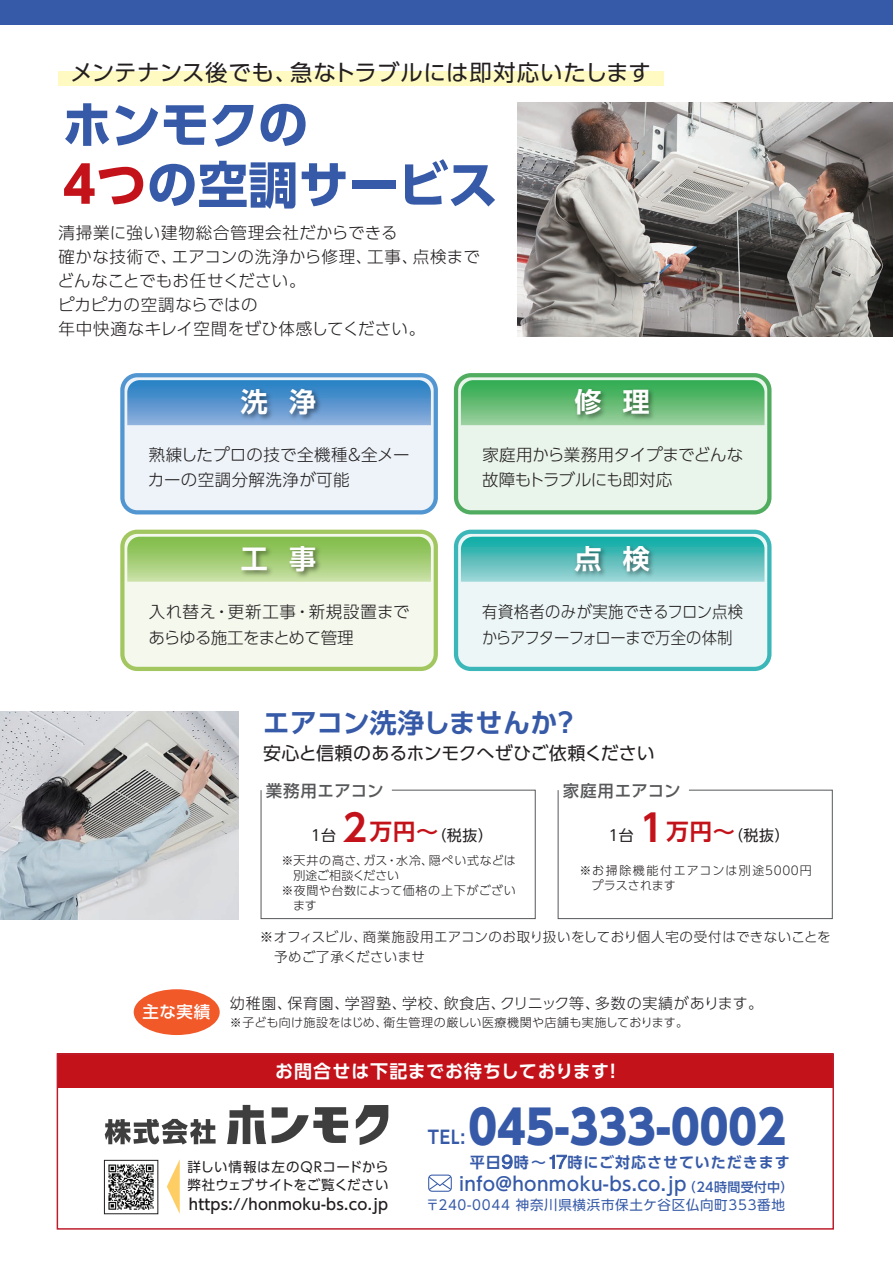
<style>
.page{position:relative;width:893px;height:1263px;background:#fff}
.page>*{position:absolute;margin:0;border:0;box-sizing:border-box;transform-origin:0 0}
.t1{font:700 50.4px/60px "UD Shin Go Pro";color:#365aa8}
.t2{font:800 46.5px "UD Shin Go Pro";color:#365aa8;scale:.93 1}
.t3{font:700 27px "UD Shin Go Pro De";letter-spacing:-.005em;color:#365aa8}
.t4{font:700 27px "UD Shin Go Pro De";color:#fff}
.t5{font:22.5px "UD Shin Go Pro";letter-spacing:.02em;color:#231f20}
.t6{font:500 18.6px "UD Shin Go Pro";letter-spacing:.02em;color:#365aa8}
.t7{font:18px "UD Shin Go Pro";letter-spacing:-.01em;color:#231f20}
.t8{font:700 18px "UD Shin Go Pro De";letter-spacing:.05em;color:#fff}
.t9{font:700 18px "UD Shin Go Pro De";color:#365aa8;scale:.93 1}
.t10{font:300 16.5px/24px "UD Shin Go Pro";letter-spacing:.01em;color:#231f20}
.t11{font:300 16.5px/25.5px "UD Shin Go Pro";letter-spacing:-.015em;color:#231f20;scale:.93 1}
.t12{font:300 16.5px/25.5px "UD Shin Go Pro";letter-spacing:-.015em;color:#231f20}
.t13{font:500 16.5px "UD Shin Go Pro";letter-spacing:.03em;color:#57585a}
.t14{font:500 16.5px "UD Shin Go Pro";color:#fff}
.t15{font:300 15px "UD Shin Go Pro";letter-spacing:.05em;color:#231f20}
.t16{font:500 15px "UD Shin Go Pro";letter-spacing:.015em;color:#231f20}
.t17{font:700 15px "UD Shin Go Pro De";letter-spacing:.065em;color:#365aa8}
.t18{font:15px "UD Shin Go Pro";letter-spacing:-.055em;color:#231f20}
.t19{font:300 13.5px/19.5px "UD Shin Go Pro";letter-spacing:.025em;color:#231f20}
.t20{font:13.5px/18px "UD Shin Go Pro";letter-spacing:.025em;color:#231f20}
.t21{font:13.5px "UD Shin Go Pro";letter-spacing:.05em;color:#365aa8}
.t22{font:300 12px "UD Shin Go Pro";letter-spacing:.04em;color:#231f20}
.t23{font:300 12px/15px "UD Shin Go Pro";letter-spacing:.065em;color:#231f20}
.t24{font:300 12px "UD Shin Go Pro";letter-spacing:-.015em;color:#231f20}
.s1{color:#c4121a}
.s2{font-family:"UD Shin Go Pro De";font-weight:700;font-size:37.05px;color:#c4121a}
.s3{font-family:"UD Shin Go Pro De";font-weight:700;font-size:22.2px;color:#c4121a}
.s4{font-family:"Gothic BBB Pro";font-weight:500;font-size:18px}
.s5{font-size:13.05px}
</style>
<div class="page">
<div style="left:58px;top:72px;width:606px;height:14px;background:#fffac1"></div>
<div style="left:122px;top:532px;width:314px;height:137px;background:#f4f8ed;border-radius:15px"></div>
<div style="left:120px;top:530px;width:318px;height:141px;border:4px solid #a3c760;border-radius:15px"></div>
<div style="left:456px;top:375px;width:313px;height:137px;background:#e9f4ea;border-radius:15px"></div>
<div style="left:454px;top:373px;width:317px;height:141px;border:4px solid #50ac5f;border-radius:15px"></div>
<div style="left:122px;top:375px;width:314px;height:137px;background:#edf3f9;border-radius:15px"></div>
<div style="left:120px;top:373px;width:318px;height:141px;border:4px solid #5296d1;border-radius:15px"></div>
<div style="left:456px;top:532px;width:313px;height:137px;background:#ecf6f6;border-radius:15px"></div>
<div style="left:454px;top:530px;width:317px;height:141px;border:4px solid #3bb7b9;border-radius:15px"></div>
<svg style="left:260px;top:789px;width:276px;height:130px"></svg>
<svg style="left:105px;top:1119px;width:111px;height:25px"></svg>
<svg style="left:227px;top:1105px;width:39px;height:39px"></svg>
<svg style="left:272px;top:1107px;width:76px;height:36px"></svg>
<svg style="left:356px;top:1105px;width:32px;height:40px"></svg>
<svg style="left:557px;top:789px;width:276px;height:130px"></svg>
<svg style="left:127px;top:380px;width:304px;height:45px;background:#5996cf"></svg>
<svg style="left:461px;top:380px;width:303px;height:45px;background:#63bc75"></svg>
<svg style="left:127px;top:537px;width:304px;height:45px;background:#a3cd75"></svg>
<svg style="left:461px;top:537px;width:303px;height:45px;background:#56bebb"></svg>
<img style="left:570px;top:384px;width:90px;height:42px">
<img style="left:236px;top:384px;width:90px;height:42px">
<img style="left:236px;top:541px;width:90px;height:41px">
<img style="left:570px;top:541px;width:90px;height:41px">
<div style="left:134px;top:989px;width:86px;height:46px;background:#f15929;border-radius:50%"></div>
<div style="left:57px;top:1054px;width:775px;height:34px;background:#c4121a"></div>
<svg style="left:167px;top:1159px;width:13px;height:55px"></svg>
<img style="left:517px;top:103px;width:376px;height:234px">
<div style="left:57px;top:1053px;width:777px;height:176px;border:2px solid #be1d2c"></div>
<div style="left:0;top:0;width:893px;height:25px;background:#365aa8"></div>
<img style="left:0;top:711px;width:238px;height:209px">
<div style="left:428px;top:1174px;width:24px;height:18px;border:1px solid #365aa8;border-radius:3px"></div>
<svg style="left:428px;top:1175px;width:24px;height:16px"></svg>
<img style="left:108px;top:1164px;width:46px;height:46px">
<div style="left:104px;top:1160px;width:54px;height:54px;border:1px solid #231f20"></div>
<h3 class="t5" style="left:70px;top:54px;width:582px">メンテナンス後でも、急なトラブルには即対応いたします</h3>
<h1 class="t1" style="left:62px;top:93px;width:438px">ホンモクの<br><span class="s1">4つ</span>の空調サービス</h1>
<p class="t10" style="left:58px;top:220px;width:424px">清掃業に強い建物総合管理会社だからできる<br>確かな技術で、エアコンの洗浄から修理、工事、点検までどんなことでもお任せください。<br>ピカピカの空調ならではの<br>年中快適なキレイ空間をぜひ体感してください。</p>
<h3 class="t4" style="left:241px;top:380px;width:77px">洗 浄</h3>
<h3 class="t4" style="left:575px;top:380px;width:77px">修 理</h3>
<p class="t10" style="left:148px;top:441px;width:263px;line-height:25.5px">熟練したプロの技で全機種＆全メーカーの空調分解洗浄が可能</p>
<p class="t12" style="left:482px;top:441px;width:262px">家庭用から業務用タイプまでどんな故障もトラブルにも即対応</p>
<h3 class="t4" style="left:241px;top:537px;width:77px">工 事</h3>
<h3 class="t4" style="left:575px;top:537px;width:77px">点 検</h3>
<p class="t10" style="left:149px;top:599px;width:263px;line-height:25.5px">入れ替え・更新工事・新規設置まであらゆる施工をまとめて管理</p>
<p class="t11" style="left:482px;top:599px;width:282px">有資格者のみが実施できるフロン点検からアフターフォローまで万全の体制</p>
<h3 class="t3" style="left:263px;top:700px;width:318px">エアコン洗浄しませんか？</h3>
<p class="t7" style="left:263px;top:738px;width:393px">安心と信頼のあるホンモクへぜひご依頼ください</p>
<p class="t13" style="left:266px;top:777px;width:119px">業務用エアコン</p>
<p class="t18" style="left:308px;top:823px;width:186px">１台 <span class="s2">2</span><span class="s3">万円～</span>（税抜）</p>
<p class="t23" style="left:281px;top:852px;width:236px">※天井の高さ、ガス・水冷、隠ぺい式などは</p>
<p class="t24" style="left:293px;top:866px;width:107px">別途ご相談ください</p>
<p class="t22" style="left:281px;top:881px;width:236px">※夜間や台数によって価格の上下がござい</p>
<p class="t22" style="left:293px;top:896px;width:25px">ます</p>
<p class="t13" style="left:563px;top:777px;width:119px">家庭用エアコン</p>
<p class="t18" style="left:606px;top:823px;width:185px">１台 <span class="s2">1</span><span class="s3">万円～</span>（税抜）</p>
<p class="t23" style="left:591px;top:863px;width:222px;text-indent:-12px">※お掃除機能付エアコンは別途5000円プラスされます</p>
<p class="t14" style="left:142px;top:998px;width:69px">主な実績</p>
<p class="t19" style="left:274px;top:927px;width:558px;text-indent:-14px">※オフィスビル、商業施設用エアコンのお取り扱いをしており個人宅の受付はできないことを予めご了承くださいませ</p>
<p class="t15" style="left:230px;top:991px;width:535px">幼稚園、保育園、学習塾、学校、飲食店、クリニック等、多数の実績があります。</p>
<p class="t22" style="left:230px;top:1013px;width:460px">※子ども向け施設をはじめ、衛生管理の厳しい医療機関や店舗も実施しております。</p>
<p class="t8" style="left:275px;top:1056px;width:348px">お問合せは下記までお待ちしております！</p>
<h2 class="t2" style="left:468px;top:1089px;width:343px">045-333-0002</h2>
<p class="t9" style="left:428px;top:1123px;width:42px">TEL:</p>
<p class="t20" style="left:187px;top:1158px;width:203px">詳しい情報は左のQRコードから弊社ウェブサイトをご覧ください</p>
<p class="t17" style="left:470px;top:1150px;width:321px">平日<span class="s4">9</span>時～<span class="s4">17</span>時にご対応させていただきます</p>
<p class="t16" style="left:189px;top:1192px;width:201px">https://honmoku-bs.co.jp</p>
<p class="t6" style="left:459px;top:1169px;width:336px">info@honmoku-bs.co.jp<span class="s5">（24時間受付中）</span></p>
<p class="t21" style="left:426px;top:1194px;width:361px">〒240-0044 神奈川県横浜市保土ケ谷区仏向町353番地</p>
</div>
